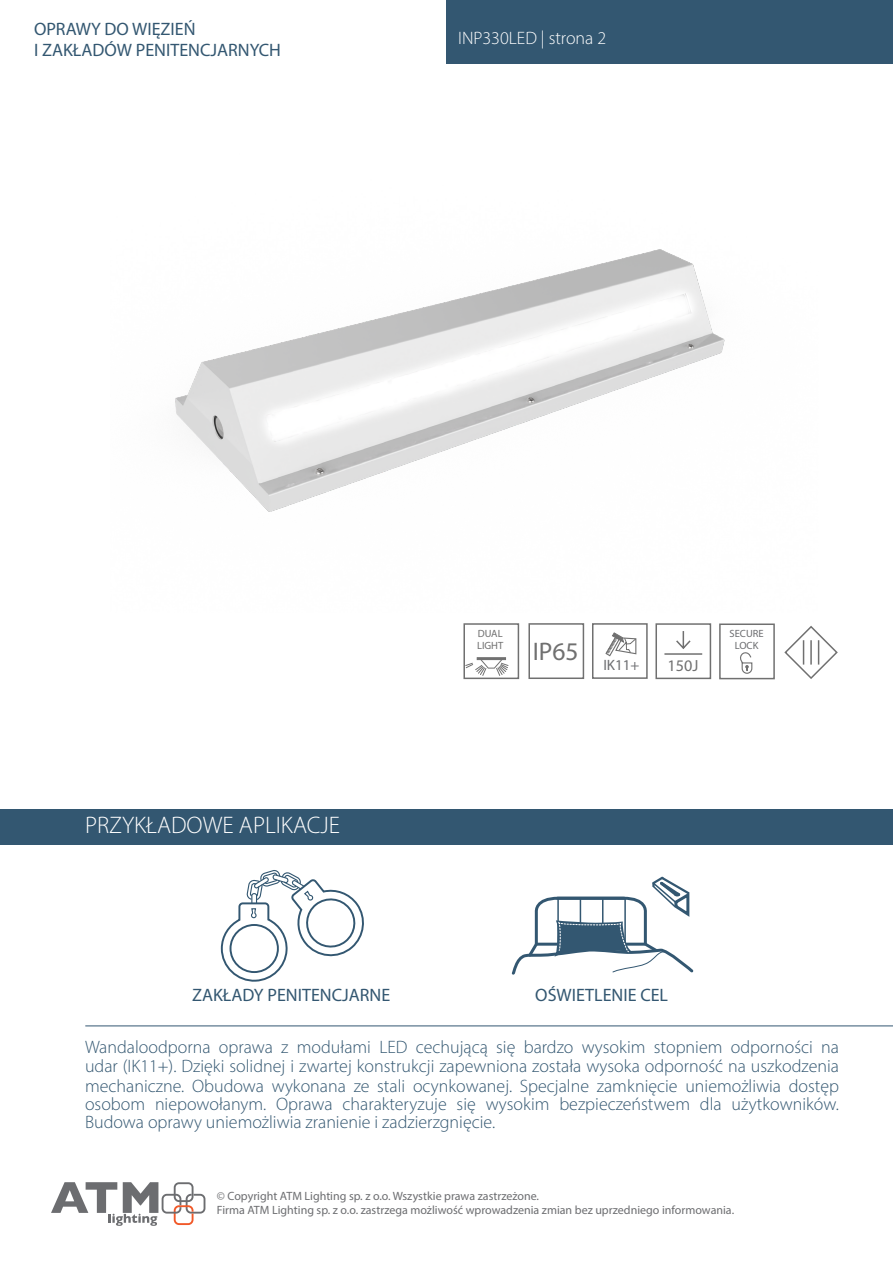
<style>
.page{position:relative;width:893px;height:1263px;background:#fff}
.page>*{position:absolute;margin:0;border:0;box-sizing:border-box;transform-origin:0 0}
.t1{font:25.5px "Myriad Pro";color:#707070}
.t2{font:300 24px "Myriad Pro";color:#fff}
.t3{font:300 18px/18.8px "Myriad Pro";color:#335771;text-align:justify}
.t4{font:18px/21.6px "Myriad Pro";color:#335771}
.t5{font:300 18px "Myriad Pro";color:#fff}
.t6{font:16.2px "Myriad Pro";color:#707070}
.t7{font:15px "Myriad Pro";color:#6c6d70}
.t8{font:12px/14.4px "Myriad Pro";color:#6c6d70}
.t9{font:10.5px/12.6px "Myriad Pro";color:#6c6d70;text-align:center}
.t10{font:10.5px/12.6px "Myriad Pro";color:#707070}
</style>
<div class="page">
<svg style="left:51px;top:1182px;width:155px;height:44px"></svg>
<div style="left:0;top:809px;width:893px;height:35px;background:#335771"></div>
<svg style="left:220px;top:870px;width:144px;height:112px"></svg>
<hr style="left:86px;top:1025px;width:807px;height:1px;background:#335771">
<div style="left:463px;top:623px;width:56px;height:56px;border:2px solid #707070"></div>
<img style="left:175px;top:249px;width:550px;height:263px">
<div style="left:477px;top:657px;width:29px;height:3px;background:#707070;border:1px solid #707070"></div>
<svg style="left:465px;top:658px;width:43px;height:18px"></svg>
<div style="left:592px;top:623px;width:56px;height:56px;border:2px solid #707070"></div>
<div style="left:655px;top:623px;width:56px;height:56px;border:2px solid #707070"></div>
<svg style="left:664px;top:631px;width:39px;height:24px"></svg>
<svg style="left:784px;top:625px;width:54px;height:54px"></svg>
<div style="left:528px;top:623px;width:56px;height:56px;border:2px solid #707070"></div>
<svg style="left:605px;top:632px;width:32px;height:25px"></svg>
<svg style="left:511px;top:876px;width:183px;height:99px"></svg>
<div style="left:719px;top:623px;width:56px;height:56px;border:2px solid #707070"></div>
<svg style="left:740px;top:652px;width:13px;height:22px"></svg>
<div style="left:446px;top:0;width:447px;height:63px;background:#335771"></div>
<p class="t4" style="left:34px;top:18px;width:248px">OPRAWY DO WIĘZIEŃ<br>I ZAKŁADÓW PENITENCJARNYCH</p>
<p class="t5" style="left:458px;top:27px;width:149px">INP330LED | strona 2</p>
<h2 class="t2" style="left:85px;top:811px;width:256px">PRZYKŁADOWE APLIKACJE</h2>
<p class="t10" style="left:477px;top:626px;width:28px">DUAL<br>LIGHT</p>
<p class="t9" style="left:730px;top:627px;width:36px">SECURE<br>LOCK</p>
<h1 class="t1" style="left:533px;top:636px;width:47px">IP65</h1>
<p class="t7" style="left:603px;top:656px;width:38px">IK11+</p>
<p class="t6" style="left:667px;top:655px;width:32px">150J</p>
<p class="t4" style="left:192px;top:983px;width:200px">ZAKŁADY PENITENCJARNE</p>
<p class="t4" style="left:535px;top:983px;width:134px">OŚWIETLENIE CEL</p>
<p class="t3" style="left:85px;top:1037px;width:755px">Wandaloodporna oprawa z modułami LED cechującą się bardzo wysokim stopniem odporności na udar (IK11+). Dzięki solidnej i zwartej konstrukcji zapewniona została wysoka odporność na uszkodzenia mechaniczne. Obudowa wykonana ze stali ocynkowanej. Specjalne zamknięcie uniemożliwia dostęp osobom niepowołanym. Oprawa charakteryzuje się wysokim bezpieczeństwem dla użytkowników.<br>Budowa oprawy uniemożliwia zranienie i zadzierzgnięcie.</p>
<p class="t8" style="left:217px;top:1188px;width:519px">© Copyright ATM Lighting sp. z o.o. Wszystkie prawa zastrzeżone.<br>Firma ATM Lighting sp. z o.o. zastrzega możliwość wprowadzenia zmian bez uprzedniego informowania.</p>
</div>
